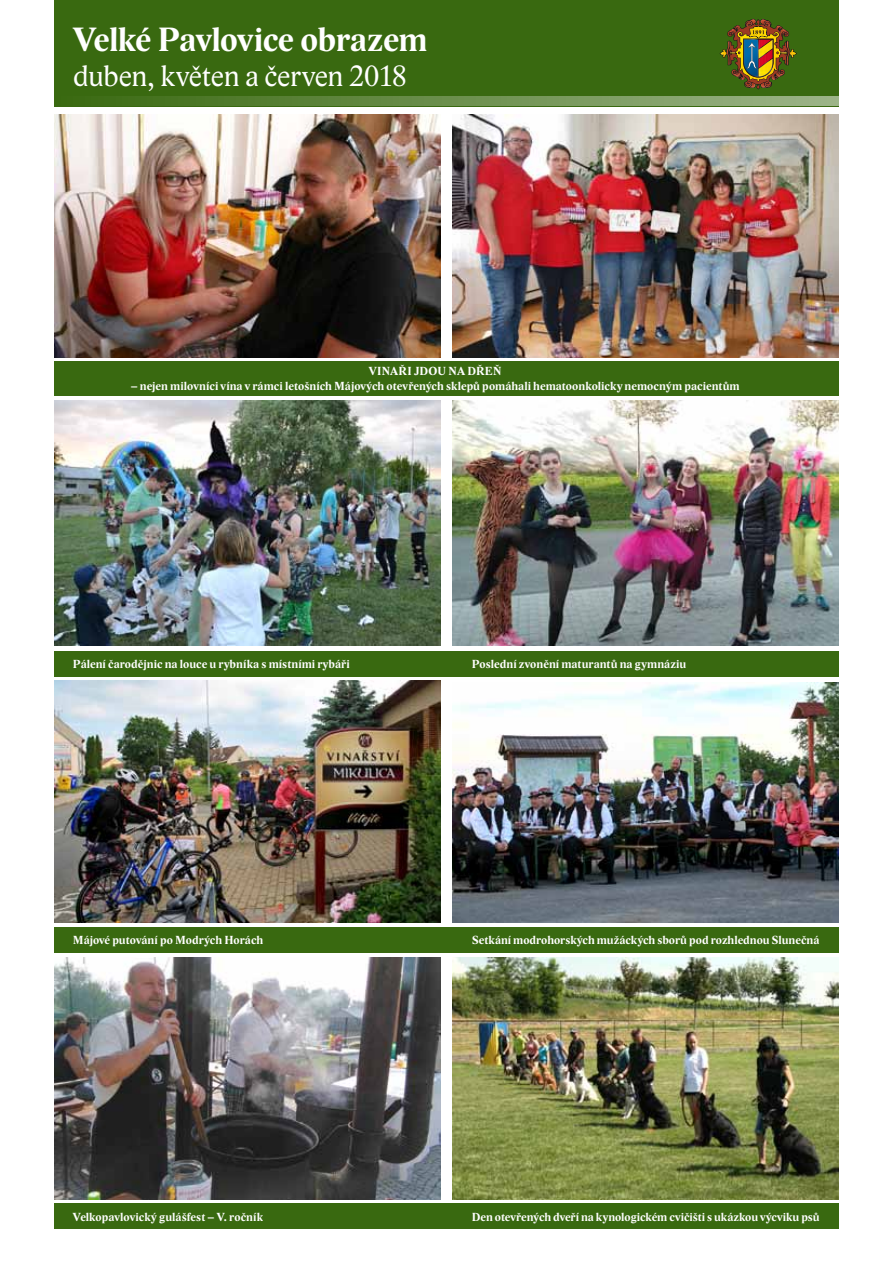
<style>
.page{position:relative;width:893px;height:1263px;background:#fff}
.page>*{position:absolute;margin:0;border:0;box-sizing:border-box;transform-origin:0 0}
.t1{font:700 34.5px "Lido ST";letter-spacing:-.01em;color:#fff}
.t2{font:30px "Lido ST";letter-spacing:-.005em;color:#fff}
.t3{font:700 12px "Lido ST";letter-spacing:.005em;color:#fff}
</style>
<div class="page">
<div style="left:54px;top:0;width:785px;height:106px;background:#396910"></div>
<img style="left:719px;top:19px;width:78px;height:71px">
<svg style="left:122px;top:96px;width:717px;height:10px;background:#6f9251"></svg>
<img style="left:54px;top:115px;width:386px;height:242px">
<img style="left:54px;top:401px;width:386px;height:244px">
<img style="left:54px;top:681px;width:386px;height:242px">
<img style="left:54px;top:957px;width:386px;height:242px">
<img style="left:453px;top:115px;width:386px;height:242px">
<img style="left:453px;top:401px;width:386px;height:244px">
<img style="left:453px;top:683px;width:386px;height:240px">
<img style="left:453px;top:957px;width:386px;height:242px">
<div style="left:54px;top:361px;width:785px;height:34px;background:#396910"></div>
<div style="left:54px;top:651px;width:785px;height:25px;background:#396910"></div>
<div style="left:54px;top:927px;width:785px;height:26px;background:#396910"></div>
<div style="left:54px;top:1203px;width:785px;height:26px;background:#396910"></div>
<h1 class="t1" style="left:73px;top:19px;width:356px">Velké Pavlovice obrazem</h1>
<h2 class="t2" style="left:73px;top:57px;width:335px">duben, květen a červen 2018</h2>
<p class="t3" style="left:369px;top:364px;width:134px">VINAŘI JDOU NA DŘEŇ</p>
<p class="t3" style="left:131px;top:379px;width:610px">– nejen milovníci vína v rámci letošních Májových otevřených sklepů pomáhali hematoonkolicky nemocným pacientům</p>
<p class="t3" style="left:73px;top:656px;width:278px">Pálení čarodějnic na louce u rybníka s místními rybáři</p>
<p class="t3" style="left:472px;top:656px;width:216px">Poslední zvonění maturantů na gymnáziu</p>
<p class="t3" style="left:73px;top:933px;width:192px">Májové putování po Modrých Horách</p>
<p class="t3" style="left:472px;top:933px;width:349px">Setkání modrohorských mužáckých sborů pod rozhlednou Slunečná</p>
<p class="t3" style="left:73px;top:1209px;width:192px">Velkopavlovický gulášfest – V. ročník</p>
<p class="t3" style="left:472px;top:1209px;width:349px">Den otevřených dveří na kynologickém cvičišti s ukázkou výcviku psů</p>
</div>
